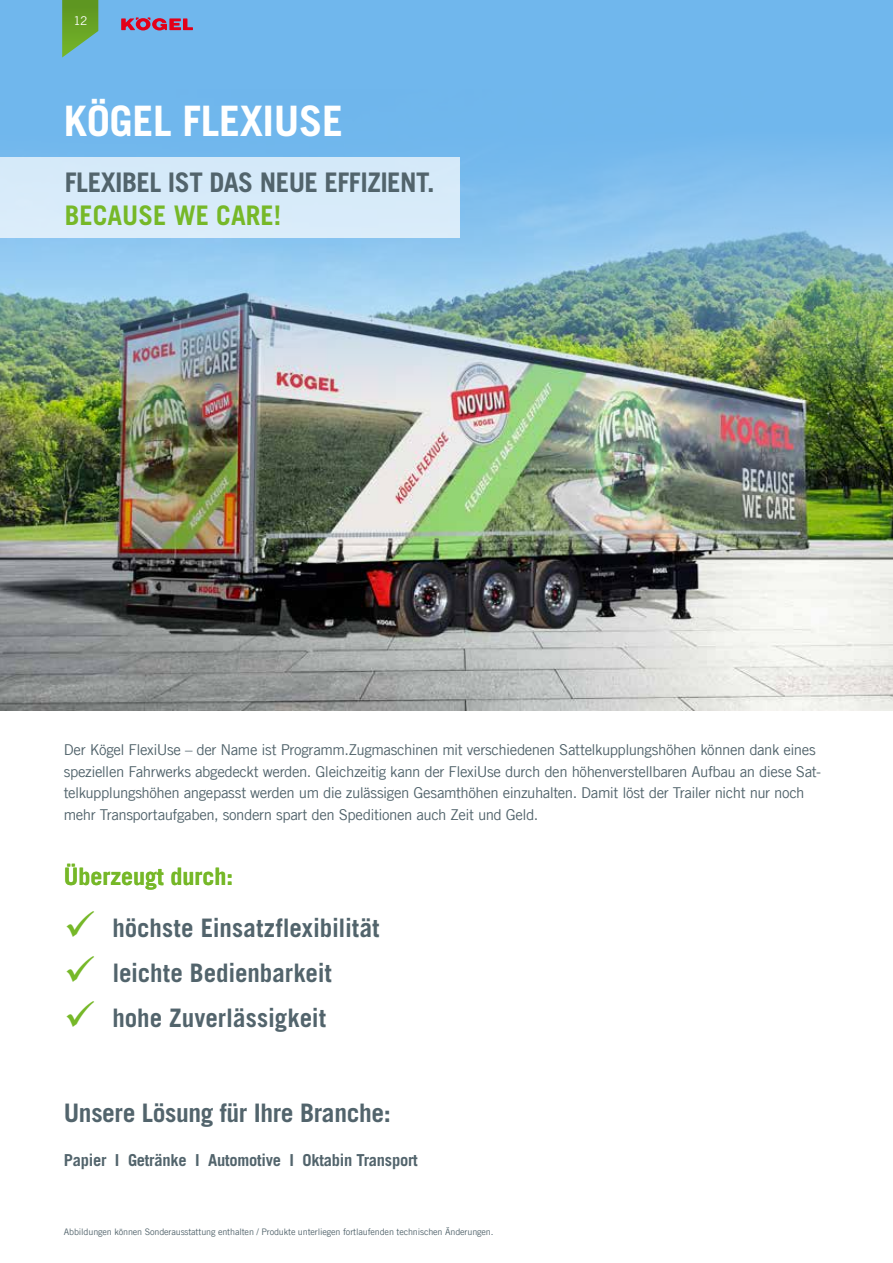
<style>
.page{position:relative;width:893px;height:1263px;background:#fff}
.page>*{position:absolute;margin:0;border:0;box-sizing:border-box;transform-origin:0 0}
.t1{font:700 42px "Trade Gothic LT Com";letter-spacing:-.01em;color:#fff}
.t2{font:700 27px "Trade Gothic LT Com";letter-spacing:-.02em;color:#52646c}
.t3{font:700 27px "Trade Gothic LT Com";color:#76b828}
.t4{font:700 25.5px "Trade Gothic LT Com";letter-spacing:-.005em;color:#52646c}
.t5{font:700 24px "Trade Gothic LT Com";color:#76b828}
.t6{font:700 16.5px "Trade Gothic LT Com";letter-spacing:-.015em;color:#52646c}
.t7{font:15px/21.6px "Trade Gothic LT Com";letter-spacing:-.03em;color:#52646c}
.t8{font:12px "Trade Gothic LT Com";color:#fff}
.t9{font:9px "Trade Gothic LT Com";letter-spacing:-.015em;color:#52646c}
.s1{color:#76b828}
</style>
<div class="page">
<div style="left:0;top:0;width:893px;height:710px;background:#70b7ed"></div>
<img style="left:0;top:153px;width:893px;height:557px">
<svg style="left:62px;top:0;width:36px;height:58px"></svg>
<svg style="left:121px;top:17px;width:72px;height:13px"></svg>
<div style="left:0;top:157px;width:459px;height:81px;background:#d7ebf9"></div>
<p class="t8" style="left:73px;top:14px;width:16px">12</p>
<h1 class="t1" style="left:64px;top:96px;width:281px">KÖGEL FLEXIUSE</h1>
<h2 class="t2" style="left:65px;top:166px;width:371px">FLEXIBEL IST DAS NEUE EFFIZIENT.</h2>
<h2 class="t3" style="left:65px;top:199px;width:218px">BECAUSE WE CARE!</h2>
<p class="t7" style="left:64px;top:739px;width:759px">Der Kögel FlexiUse – der Name ist Programm.Zugmaschinen mit verschiedenen Sattelkupplungshöhen können dank eines speziellen Fahrwerks abgedeckt werden. Gleichzeitig kann der FlexiUse durch den höhenverstellbaren Aufbau an diese Sat&shy;telkupplungshöhen angepasst werden um die zulässigen Gesamthöhen einzuhalten. Damit löst der Trailer nicht nur noch mehr Transportaufgaben, sondern spart den Speditionen auch Zeit und Geld.</p>
<h3 class="t5" style="left:64px;top:861px;width:171px">Überzeugt durch:</h3>
<h3 class="t4" style="left:64px;top:912px;width:317px"><span class="s1">✓</span> höchste Einsatzflexibilität</h3>
<h3 class="t4" style="left:64px;top:957px;width:270px"><span class="s1">✓</span> leichte Bedienbarkeit</h3>
<h3 class="t4" style="left:64px;top:1002px;width:264px"><span class="s1">✓</span> hohe Zuverlässigkeit</h3>
<h3 class="t4" style="left:64px;top:1097px;width:329px">Unsere Lösung für Ihre Branche:</h3>
<p class="t6" style="left:64px;top:1149px;width:356px">Papier I Getränke I Automotive I Oktabin Transport</p>
<p class="t9" style="left:64px;top:1227px;width:431px">Abbildungen können Sonderausstattung enthalten / Produkte unterliegen fortlaufenden technischen Änderungen.</p>
</div>
